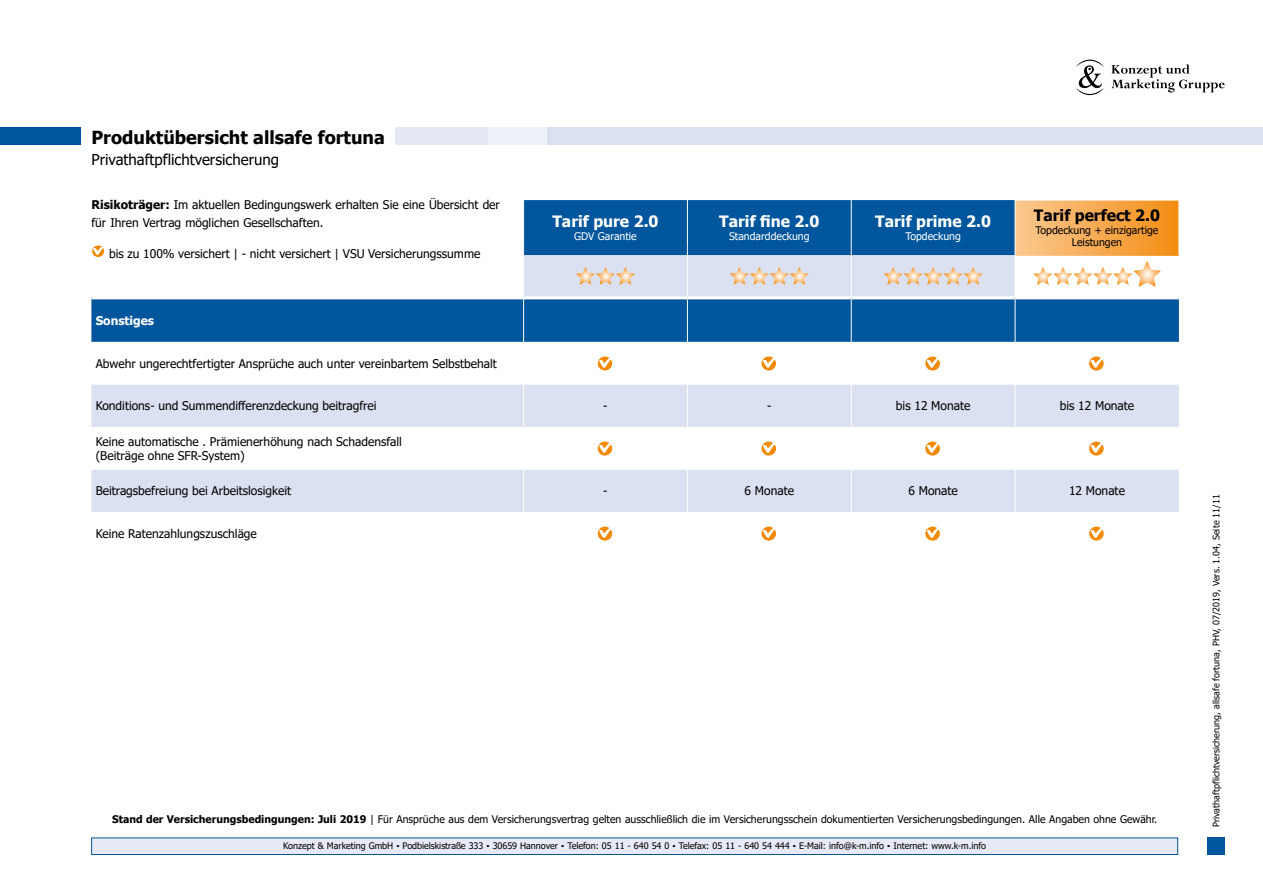
<style>
.page{position:relative;width:1263px;height:893px;background:#fff}
.page>*{position:absolute;margin:0;border:0;box-sizing:border-box;transform-origin:0 0}
.t1{font:700 18px "Tahoma";color:#000}
.t2{font:700 15.6px "Tahoma";color:#fff}
.t3{font:700 15.6px "Tahoma";color:#000}
.t4{font:15px "Tahoma";color:#000}
.t5{font:12px/18px "Tahoma";color:#000}
.t6{font:700 12px "Tahoma";color:#fff}
.t7{font:10.5px/12.6px "Tahoma";color:#000;text-align:center}
.t8{font:10.5px "Tahoma";color:#fff}
.t9{font:9px "Tahoma";letter-spacing:-.005em;color:#000}
.s1{font-weight:700}
</style>
<div class="page">
<div style="left:1208px;top:838px;width:17px;height:17px;background:#00569d"></div>
<div style="left:92px;top:838px;width:1086px;height:16px;background:#e8ebf7"></div>
<div style="left:91px;top:838px;width:1087px;height:17px;border:1px solid #00569d"></div>
<svg style="left:1076px;top:60px;width:28px;height:35px"></svg>
<svg style="left:1111px;top:65px;width:114px;height:27px"></svg>
<div style="left:0;top:128px;width:81px;height:17px;background:#00569d"></div>
<div style="left:395px;top:128px;width:868px;height:17px;background:#dce1f2"></div>
<div style="left:395px;top:128px;width:151px;height:17px;background:#e6e9f5"></div>
<div style="left:91px;top:245px;width:14px;height:13px;border:1px solid #fff;border-radius:50%"></div>
<svg style="left:93px;top:245px;width:12px;height:10px"></svg>
<div style="left:1015px;top:200px;width:164px;height:55px;background:linear-gradient(to right,#fcc993,#f38d13)"></div>
<svg style="left:92px;top:255px;width:923px;height:41px"></svg>
<div style="left:91px;top:299px;width:1088px;height:43px;background:#00569d"></div>
<svg style="left:91px;top:358px;width:1088px;height:184px"></svg>
<hr style="left:687px;top:255px;width:1px;height:41px;background:#fff">
<hr style="left:851px;top:255px;width:1px;height:41px;background:#fff">
<hr style="left:1015px;top:200px;width:164px;height:1px;background:#fff">
<hr style="left:523px;top:298px;width:1px;height:44px;background:#fff">
<hr style="left:687px;top:299px;width:1px;height:43px;background:#fff">
<hr style="left:851px;top:299px;width:1px;height:43px;background:#fff">
<hr style="left:1015px;top:298px;width:1px;height:44px;background:#fff">
<hr style="left:523px;top:342px;width:1px;height:42px;background:#fff">
<hr style="left:687px;top:342px;width:1px;height:42px;background:#fff">
<hr style="left:851px;top:342px;width:1px;height:42px;background:#fff">
<hr style="left:1015px;top:342px;width:1px;height:42px;background:#fff">
<hr style="left:523px;top:384px;width:1px;height:43px;background:#fff">
<hr style="left:687px;top:384px;width:1px;height:43px;background:#fff">
<hr style="left:851px;top:384px;width:1px;height:43px;background:#fff">
<hr style="left:1015px;top:384px;width:1px;height:43px;background:#fff">
<hr style="left:523px;top:427px;width:1px;height:42px;background:#fff">
<hr style="left:687px;top:427px;width:1px;height:42px;background:#fff">
<hr style="left:851px;top:427px;width:1px;height:42px;background:#fff">
<hr style="left:1015px;top:427px;width:1px;height:42px;background:#fff">
<hr style="left:523px;top:469px;width:1px;height:43px;background:#fff">
<hr style="left:687px;top:469px;width:1px;height:43px;background:#fff">
<hr style="left:851px;top:469px;width:1px;height:43px;background:#fff">
<hr style="left:1015px;top:469px;width:1px;height:43px;background:#fff">
<hr style="left:523px;top:512px;width:1px;height:42px;background:#fff">
<hr style="left:687px;top:512px;width:1px;height:42px;background:#fff">
<hr style="left:851px;top:512px;width:1px;height:42px;background:#fff">
<hr style="left:1015px;top:512px;width:1px;height:42px;background:#fff">
<div style="left:523px;top:200px;width:493px;height:56px;background:#00569d"></div>
<hr style="left:523px;top:255px;width:1px;height:43px;background:#fff">
<hr style="left:1015px;top:255px;width:1px;height:43px;background:#fff">
<svg style="left:576px;top:267px;width:59px;height:18px"></svg>
<svg style="left:730px;top:267px;width:79px;height:18px"></svg>
<svg style="left:884px;top:267px;width:98px;height:18px;background:#e8d5c7"></svg>
<svg style="left:1033px;top:261px;width:128px;height:26px"></svg>
<svg style="left:597px;top:356px;width:16px;height:15px"></svg>
<div style="left:597px;top:356px;width:16px;height:15px;border:1px solid #fff;border-radius:50%"></div>
<svg style="left:599px;top:356px;width:15px;height:12px"></svg>
<div style="left:761px;top:356px;width:16px;height:15px;border:1px solid #fff;border-radius:50%"></div>
<svg style="left:763px;top:356px;width:15px;height:12px"></svg>
<div style="left:925px;top:356px;width:15px;height:15px;border:1px solid #fff;border-radius:50%"></div>
<svg style="left:927px;top:356px;width:15px;height:12px"></svg>
<div style="left:1088px;top:356px;width:16px;height:15px;border:1px solid #fff;border-radius:50%"></div>
<svg style="left:1090px;top:356px;width:15px;height:12px"></svg>
<svg style="left:597px;top:441px;width:16px;height:15px"></svg>
<div style="left:597px;top:441px;width:16px;height:15px;border:1px solid #fff;border-radius:50%"></div>
<svg style="left:599px;top:440px;width:15px;height:13px"></svg>
<div style="left:761px;top:441px;width:16px;height:15px;border:1px solid #fff;border-radius:50%"></div>
<svg style="left:763px;top:440px;width:15px;height:13px"></svg>
<div style="left:925px;top:441px;width:15px;height:15px;border:1px solid #fff;border-radius:50%"></div>
<svg style="left:927px;top:440px;width:15px;height:13px"></svg>
<div style="left:1088px;top:441px;width:16px;height:15px;border:1px solid #fff;border-radius:50%"></div>
<svg style="left:1090px;top:440px;width:15px;height:13px"></svg>
<svg style="left:597px;top:526px;width:16px;height:15px"></svg>
<div style="left:597px;top:526px;width:16px;height:15px;border:1px solid #fff;border-radius:50%"></div>
<svg style="left:599px;top:525px;width:15px;height:13px"></svg>
<div style="left:761px;top:526px;width:16px;height:15px;border:1px solid #fff;border-radius:50%"></div>
<svg style="left:763px;top:525px;width:15px;height:13px"></svg>
<div style="left:925px;top:526px;width:15px;height:15px;border:1px solid #fff;border-radius:50%"></div>
<svg style="left:927px;top:525px;width:15px;height:13px"></svg>
<div style="left:1088px;top:526px;width:16px;height:15px;border:1px solid #fff;border-radius:50%"></div>
<svg style="left:1090px;top:525px;width:15px;height:13px"></svg>
<h1 class="t1" style="left:91px;top:124px;width:295px">Produktübersicht allsafe fortuna</h1>
<p class="t4" style="left:91px;top:149px;width:189px">Privathaftpflichtversicherung</p>
<p class="t5" style="left:91px;top:196px;width:410px"><span class="s1">Risikoträger:</span> Im aktuellen Bedingungswerk erhalten Sie eine Übersicht der für Ihren Vertrag möglichen Gesellschaften.</p>
<p class="t5" style="left:109px;top:245px;width:373px">bis zu 100% versichert | - nicht versichert | VSU Versicherungssumme</p>
<h2 class="t2" style="left:552px;top:211px;width:108px">Tarif pure 2.0</h2>
<p class="t8" style="left:574px;top:229px;width:64px">GDV Garantie</p>
<h2 class="t2" style="left:719px;top:211px;width:102px">Tarif fine 2.0</h2>
<p class="t8" style="left:729px;top:229px;width:82px">Standarddeckung</p>
<h2 class="t2" style="left:875px;top:211px;width:117px">Tarif prime 2.0</h2>
<p class="t8" style="left:905px;top:229px;width:57px">Topdeckung</p>
<h2 class="t3" style="left:1034px;top:204px;width:128px">Tarif perfect 2.0</h2>
<p class="t7" style="left:1035px;top:224px;width:124px">Topdeckung + einzigartige<br>Leistungen</p>
<p class="t6" style="left:96px;top:312px;width:60px">Sonstiges</p>
<p class="t5" style="left:96px;top:355px;width:403px">Abwehr ungerechtfertigter Ansprüche auch unter vereinbartem Selbstbehalt</p>
<p class="t5" style="left:96px;top:398px;width:282px">Konditions- und Summendifferenzdeckung beitragfrei</p>
<p class="t5" style="left:603px;top:398px;width:6px">-</p>
<p class="t5" style="left:767px;top:398px;width:6px">-</p>
<p class="t5" style="left:896px;top:398px;width:76px">bis 12 Monate</p>
<p class="t5" style="left:1060px;top:398px;width:76px">bis 12 Monate</p>
<p class="t5" style="left:96px;top:435px;width:308px;line-height:14.4px">Keine automatische . Prämienerhöhung nach Schadensfall (Beiträge ohne SFR-System)</p>
<p class="t5" style="left:96px;top:483px;width:197px">Beitragsbefreiung bei Arbeitslosigkeit</p>
<p class="t5" style="left:603px;top:483px;width:6px">-</p>
<p class="t5" style="left:745px;top:483px;width:51px">6 Monate</p>
<p class="t5" style="left:908px;top:483px;width:51px">6 Monate</p>
<p class="t5" style="left:1069px;top:483px;width:57px">12 Monate</p>
<p class="t5" style="left:96px;top:525px;width:163px">Keine Ratenzahlungszuschläge</p>
<p class="t7" style="left:112px;top:814px;width:1047px"><span class="s1">Stand der Versicherungsbedingungen: Juli 2019</span> | Für Ansprüche aus dem Versicherungsvertrag gelten ausschließlich die im Versicherungsschein dokumentierten Versicherungsbedingungen. Alle Angaben ohne Gewähr.</p>
<p class="t9" style="left:283px;top:840px;width:704px">Konzept &amp; Marketing GmbH ▪ Podbielskistraße 333 ▪ 30659 Hannover ▪ Telefon: 05 11 - 640 54 0 ▪ Telefax: 05 11 - 640 54 444 ▪ E-Mail: info@k-m.info ▪ Internet: www.k-m.info</p>
<p class="t9" style="left:1210px;top:827px;width:334px;rotate:-90deg">Privathaftpflichtversicherung, allsafe fortuna, PHV, 07/2019, Vers. 1.04, Seite 11/11</p>
</div>
